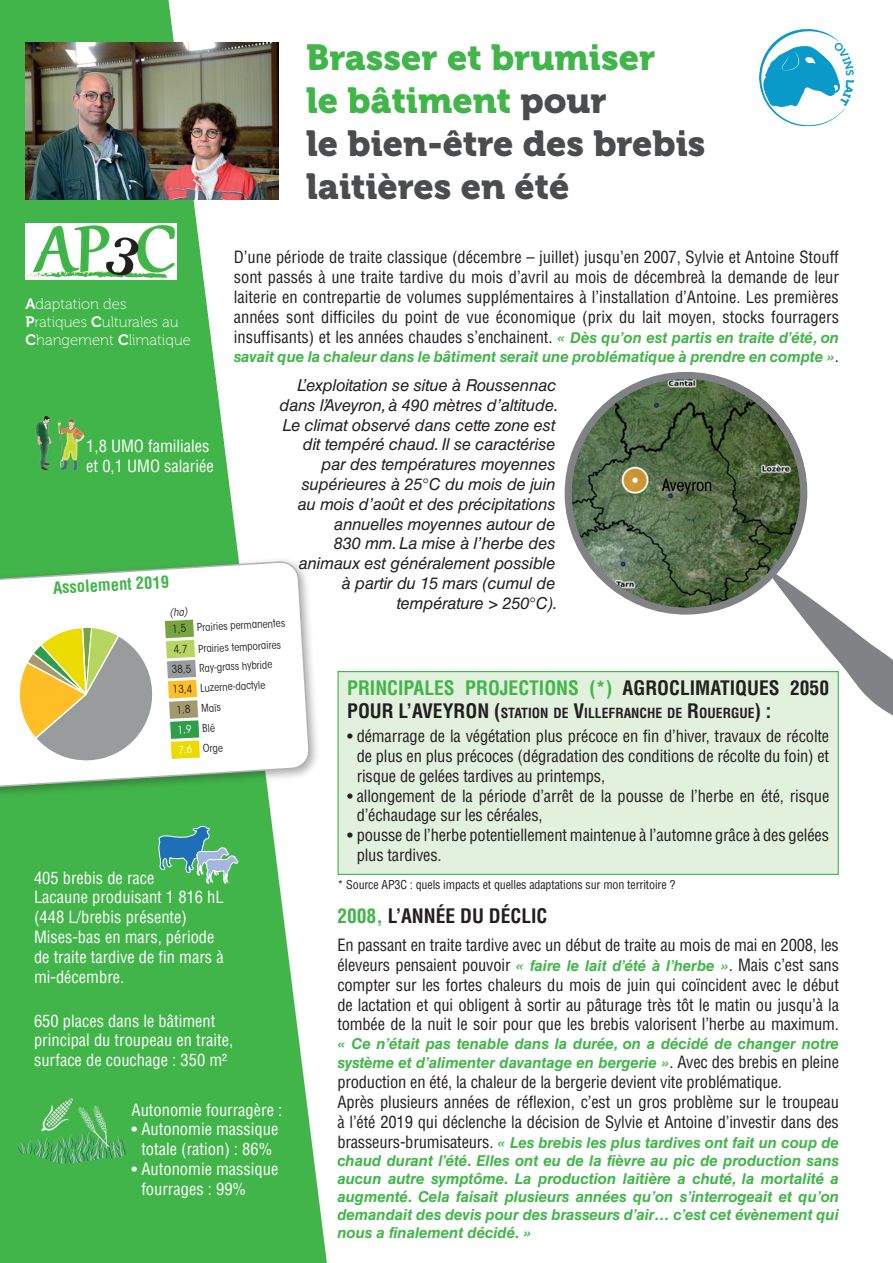
<style>
.page{position:relative;width:893px;height:1263px;background:#fff}
.page>*{position:absolute;margin:0;border:0;box-sizing:border-box;transform-origin:0 0}
.t1{font:36px/43.2px "Museo 900";color:#4b4c4d}
.t2{font:700 condensed 19.5px "Helvetica LT Std";color:#42b54a}
.t3{font:700 condensed 19.5px "Helvetica LT Std";color:#231f20}
.t4{font:condensed 16.5px/19.8px "Helvetica LT Std";letter-spacing:-.01em;color:#231f20;text-align:justify}
.t5{font:italic 16.5px/19.8px "Helvetica LT Std";letter-spacing:-.01em;color:#231f20;text-align:right}
.t6{font:condensed 16.5px/19.8px "Helvetica LT Std";color:#fff}
.t7{font:700 condensed 16.5px "Helvetica LT Std";color:#42b54a}
.t8{font:italic 700 15px/18px "Helvetica LT Std";color:#42b54a}
.t9{font:15px/18px "Museo 100";color:#fff}
.t10{font:700 condensed 13.65px "Helvetica LT Std";color:#231f20}
.t11{font:condensed 12px "Helvetica LT Std";letter-spacing:-.01em;color:#231f20}
.t12{font:condensed 10.8px/20px "ITC Avant Garde Std";color:#231f20}
.t13{font:condensed 10.8px/20.1px "ITC Avant Garde Std";color:#fff}
.t14{font:italic condensed 10.8px "ITC Avant Garde Std";color:#231f20}
.s1{font-family:"Museo 700"}
.s2{color:#42b54a}
.s3{font-weight:700;font-style:italic;font-stretch:normal;font-size:15px;color:#42b54a}
.s4{font-weight:400;font-style:normal;font-stretch:condensed;font-size:16.5px;color:#231f20}
.s5{color:#231f20}
.s6{font-size:19.5px}
.s7{font-stretch:normal}
</style>
<div class="page">
<div style="left:338px;top:671px;width:500px;height:203px;background:#e2f0de"></div>
<div style="left:338px;top:671px;width:501px;height:204px;border:1px solid #42b54a"></div>
<svg style="left:0;top:0;width:327px;height:1263px;fill:#42b54a"></svg>
<img style="left:26px;top:43px;width:253px;height:157px">
<img style="left:26px;top:223px;width:151px;height:57px">
<div style="left:34px;top:414px;width:52px;height:58px;background:#fff;opacity:.75"></div>
<svg style="left:159px;top:826px;width:79px;height:59px;background:#59ac88"></svg>
<svg style="left:15px;top:1098px;width:112px;height:66px;background:#50b55b"></svg>
<svg style="left:564px;top:372px;width:244px;height:243px"></svg>
<svg style="left:770px;top:572px;width:123px;height:159px"></svg>
<div style="left:0;top:557px;width:321px;height:243px;background:#231f20;opacity:.36"></div>
<svg style="left:0;top:561px;width:309px;height:227px"></svg>
<svg style="left:165px;top:620px;width:35px;height:139px"></svg>
<svg style="left:19px;top:626px;width:136px;height:136px"></svg>
<svg style="left:759px;top:29px;width:86px;height:97px"></svg>
<p class="t9" style="left:26px;top:295px;width:167px"><span class="s1">A</span>daptation des<br><span class="s1">P</span>ratiques <span class="s1">C</span>ulturales au<br><span class="s1">C</span>hangement <span class="s1">C</span>limatique</p>
<h1 class="t1" style="left:306px;top:36px;width:401px"><span class="s2">Brasser et brumiser<br>le bâtiment</span> pour<br>le bien-être des brebis laitières en été</h1>
<p class="t4" style="left:234px;top:247px;width:607px">D’une période de traite classique (décembre – juillet) jusqu’en 2007, Sylvie et Antoine Stouff sont passés à une traite tardive du mois d’avril au mois de décembreà la demande de leur laiterie en contrepartie de volumes supplémentaires à l’installation d’Antoine. Les premières années sont difficiles du point de vue économique (prix du lait moyen, stocks fourragers insuffisants) et les années chaudes s’enchainent. <span class="s3">« Dès qu’on est partis en traite d’été, on</span></p>
<p class="t8" style="left:234px;top:348px;width:607px">savait que la chaleur dans le bâtiment serait une problématique à prendre en compte »<span class="s4">.</span></p>
<p class="t5" style="left:280px;top:375px;width:281px">L’exploitation se situe à Roussennac dans l’Aveyron, à 490 mètres d’altitude.<br>Le climat observé dans cette zone est dit tempéré chaud. Il se caractérise par des températures moyennes supérieures à 25°C du mois de juin<br>au mois d’août et des précipitations annuelles moyennes autour de<br>830 mm. La mise à l’herbe des animaux est généralement possible<br>à partir du 15 mars (cumul de température &gt; 250°C).</p>
<p class="t6" style="left:86px;top:436px;width:129px">1,8 UMO familiales et 0,1 UMO salariée</p>
<p class="t7" style="left:53px;top:577px;width:117px;rotate:-3deg">Assolement 2019</p>
<p class="t14" style="left:169px;top:606px;width:19px;rotate:-3deg">(ha)</p>
<p class="t12" style="left:197px;top:617px;width:90px;rotate:-3deg">Prairies permanentes</p>
<p class="t12" style="left:169px;top:619px;width:21px;rotate:-3deg">1,5<br>4,7<br>38,5<br>13,4<br>1,8</p>
<p class="t13" style="left:177px;top:720px;width:46px;rotate:-3deg">1,9<br>7,6 <span class="s5">Orge</span></p>
<p class="t12" style="left:198px;top:639px;width:84px;rotate:-3deg">Prairies temporaires<br>Ray-grass hybride<br>Luzerne-dactyle<br>Maïs<br>Blé</p>
<p class="t2" style="left:347px;top:675px;width:483px">PRINCIPALES PROJECTIONS (*) <span class="s5">AGROCLIMATIQUES 2050</span></p>
<p class="t10" style="left:347px;top:704px;width:426px"><span class="s6">POUR L’AVEYRON</span> <span class="s6">(</span>STATION DE <span class="s6">V</span>ILLEFRANCHE DE <span class="s6">R</span>OUERGUE<span class="s6">)</span> <span class="s6">:</span></p>
<p class="t4" style="left:357px;top:726px;width:474px;text-indent:-10px"><span class="s7">•</span> démarrage de la végétation plus précoce en fin d’hiver, travaux de récolte de plus en plus précoces (dégradation des conditions de récolte du foin) et risque de gelées tardives au printemps,</p>
<p class="t4" style="left:357px;top:785px;width:474px;text-indent:-10px"><span class="s7">•</span> allongement de la période d’arrêt de la pousse de l’herbe en été, risque d’échaudage sur les céréales,</p>
<p class="t4" style="left:357px;top:825px;width:474px;text-indent:-10px"><span class="s7">•</span> pousse de l’herbe potentiellement maintenue à l’automne grâce à des gelées plus tardives.</p>
<p class="t6" style="left:34px;top:867px;width:191px">405 brebis de race<br>Lacaune produisant 1 816 hL (448 L/brebis présente)<br>Mises-bas en mars, période de traite tardive de fin mars à mi-décembre.</p>
<p class="t6" style="left:34px;top:1010px;width:201px">650 places dans le bâtiment principal du troupeau en traite, surface de couchage : 350 m²</p>
<p class="t6" style="left:131px;top:1099px;width:152px">Autonomie fourragère :</p>
<p class="t6" style="left:131px;top:1119px;width:148px;text-align:center"><span class="s7">•</span> Autonomie massique totale (ration) : 86%</p>
<p class="t6" style="left:141px;top:1159px;width:139px;text-indent:-10px"><span class="s7">•</span> Autonomie massique fourrages : 99%</p>
<p class="t11" style="left:338px;top:877px;width:340px">* Source AP3C : quels impacts et quelles adaptations sur mon territoire ?</p>
<p class="t3" style="left:337px;top:904px;width:212px"><span class="s2">2008,</span> L’ANNÉE DU DÉCLIC</p>
<p class="t4" style="left:337px;top:935px;width:503px">En passant en traite tardive avec un début de traite au mois de mai en 2008, les éleveurs pensaient pouvoir <span class="s3">« faire le lait d’été à l’herbe »</span>. Mais c’est sans compter sur les fortes chaleurs du mois de juin qui coïncident avec le début de lactation et qui obligent à sortir au pâturage très tôt le matin ou jusqu’à la tombée de la nuit le soir pour que les brebis valorisent l’herbe au maximum.</p>
<p class="t8" style="left:337px;top:1033px;width:503px;line-height:19.8px">« Ce n’était pas tenable dans la durée, on a décidé de changer notre système et d’alimenter davantage en bergerie »<span class="s4">. Avec des brebis en pleine</span></p>
<p class="t4" style="left:337px;top:1072px;width:503px;text-align:left">production en été, la chaleur de la bergerie devient vite problématique.<br>Après plusieurs années de réflexion, c’est un gros problème sur le troupeau à l’été 2019 qui déclenche la décision de Sylvie et Antoine d’investir dans des</p>
<p class="t8" style="left:337px;top:1133px;width:503px;text-align:justify"><span class="s4">brasseurs-brumisateurs.</span> « Les brebis les plus tardives ont fait un coup de chaud durant l’été. Elles ont eu de la fièvre au pic de production sans aucun autre symptôme. La production laitière a chuté, la mortalité a augmenté. Cela faisait plusieurs années qu’on s’interrogeait et qu’on demandait des devis pour des brasseurs d’air… c’est cet évènement qui nous a finalement décidé. »</p>
</div>
